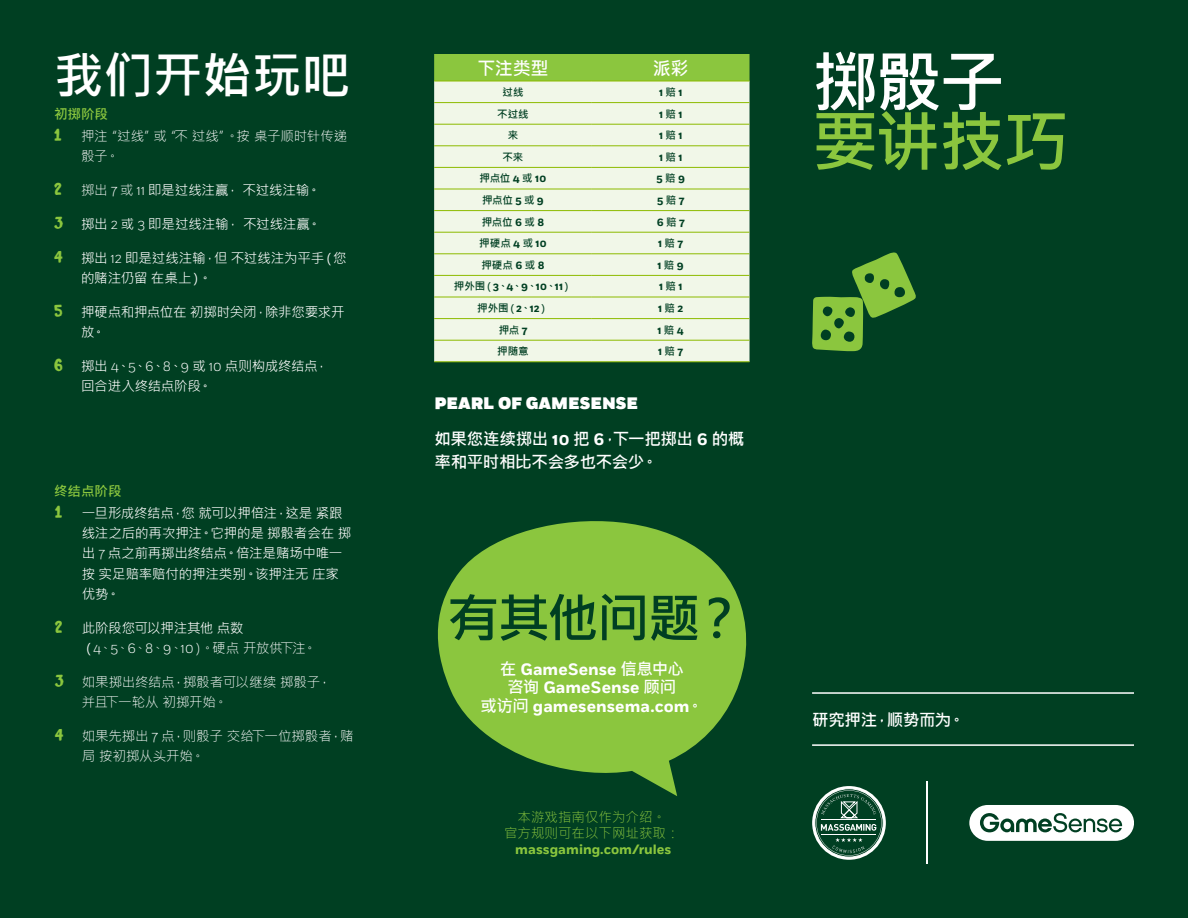
<style>
.page{position:relative;width:1188px;height:918px;background:#003f22}
.page>*{position:absolute;margin:0;border:0;box-sizing:border-box;transform-origin:0 0}
.header_UC{font:700 66px "Microsoft Jheng Hei";color:#8bc63e}
.header_LC{font:700 66px "Microsoft Jheng Hei";color:#fff}
.t1{font:700 52.5px "Microsoft Jheng Hei";letter-spacing:-.035em;color:#003f22}
.t2{font:700 49.5px "Microsoft Jheng Hei";color:#fff}
.chart__header{font:700 18px "Microsoft Jheng Hei";letter-spacing:-.025em;color:#fff}
.CTA{font:700 16.5px/18.3px "Fort";color:#fff;text-align:center}
.call_out__body{font:700 16.5px/22.5px "Microsoft Jheng Hei";letter-spacing:-.02em;color:#fff}
.call_out__body-2{font:900 16.5px "Fort";color:#fff}
.list__numbered{font:13.5px/20.2px "Microsoft Jheng Hei";letter-spacing:-.015em;color:#fff}
.list__numbered-2{font:300 13.5px "Microsoft Jheng Hei";letter-spacing:-.02em;color:#fff}
.t3{font:300 13.5px "Microsoft Jheng Hei";color:#8bc63e}
.t4{font:700 13.5px "Fort";color:#8bc63e}
.Bullet_Points{font:700 13.5px "Microsoft Jheng Hei";color:#8bc63e}
.chart__body{font:700 10.5px "Microsoft Jheng Hei";letter-spacing:-.005em;color:#003f22}
.chart__body-2{font:700 10.5px "Fort";color:#003f22}
.s1{font-family:"Game Sense Hand";font-weight:400;font-size:18px;color:#8bc63e}
.s2{font-family:"Game Sense Hand";font-size:18px;color:#8bc63e}
.s3{font-weight:300}
.s4{font-family:"Fort";font-weight:300}
.s5{font-weight:400}
.s6{font-family:"Fort"}
.s7{font-family:"Microsoft Jheng Hei"}
</style>
<div class="page">
<svg style="left:437px;top:521px;width:310px;height:275px;fill:#8bc63e"></svg>
<hr style="left:812px;top:692px;width:322px;height:2px;background:#fff">
<hr style="left:812px;top:744px;width:322px;height:2px;background:#fff">
<svg style="left:969px;top:805px;width:165px;height:36px"></svg>
<hr style="left:926px;top:782px;width:2px;height:82px;background:#fff">
<svg style="left:812px;top:786px;width:74px;height:74px"></svg>
<svg style="left:812px;top:252px;width:104px;height:99px"></svg>
<div style="left:434px;top:54px;width:316px;height:27px;background:#8bc63e"></div>
<div style="left:434px;top:82px;width:316px;height:280px;background:#f1f7e8"></div>
<hr style="left:434px;top:81px;width:158px;height:1px;background:#8dbb00">
<hr style="left:434px;top:102px;width:158px;height:1px;background:#8dbb00">
<hr style="left:434px;top:124px;width:158px;height:1px;background:#8dbb00">
<hr style="left:434px;top:146px;width:158px;height:1px;background:#8dbb00">
<hr style="left:434px;top:167px;width:158px;height:1px;background:#8dbb00">
<hr style="left:434px;top:189px;width:158px;height:1px;background:#8dbb00">
<hr style="left:434px;top:210px;width:158px;height:1px;background:#8dbb00">
<hr style="left:434px;top:232px;width:158px;height:1px;background:#8dbb00">
<hr style="left:434px;top:254px;width:158px;height:1px;background:#8dbb00">
<hr style="left:434px;top:275px;width:158px;height:1px;background:#8dbb00">
<hr style="left:434px;top:297px;width:158px;height:1px;background:#8dbb00">
<hr style="left:434px;top:318px;width:158px;height:1px;background:#8dbb00">
<hr style="left:434px;top:340px;width:158px;height:1px;background:#8dbb00">
<hr style="left:434px;top:362px;width:158px;height:1px;background:#8dbb00">
<hr style="left:592px;top:81px;width:158px;height:1px;background:#8dbb00">
<hr style="left:592px;top:102px;width:158px;height:1px;background:#8dbb00">
<hr style="left:592px;top:124px;width:158px;height:1px;background:#8dbb00">
<hr style="left:592px;top:146px;width:158px;height:1px;background:#8dbb00">
<hr style="left:592px;top:167px;width:158px;height:1px;background:#8dbb00">
<hr style="left:592px;top:189px;width:158px;height:1px;background:#8dbb00">
<hr style="left:592px;top:210px;width:158px;height:1px;background:#8dbb00">
<hr style="left:592px;top:232px;width:158px;height:1px;background:#8dbb00">
<hr style="left:592px;top:254px;width:158px;height:1px;background:#8dbb00">
<hr style="left:592px;top:275px;width:158px;height:1px;background:#8dbb00">
<hr style="left:592px;top:297px;width:158px;height:1px;background:#8dbb00">
<hr style="left:592px;top:318px;width:158px;height:1px;background:#8dbb00">
<hr style="left:592px;top:340px;width:158px;height:1px;background:#8dbb00">
<hr style="left:592px;top:362px;width:158px;height:1px;background:#8dbb00">
<p class="t2" style="left:54px;top:44px;width:298px">我们开始玩吧</p>
<p class="list__numbered-2" style="left:54px;top:128px;width:295px"><span class="s1">1</span> 押注“过线”或“不 过线”。按 桌子顺时针传递</p>
<p class="list__numbered-2" style="left:81px;top:148px;width:40px">骰子。</p>
<p class="list__numbered" style="left:54px;top:180px;width:268px"><span class="s2">2</span> <span class="s3">掷出</span> <span class="s4">7</span> <span class="s3">或</span> <span class="s4">11</span> 即是过线注赢， 不过线注输。</p>
<p class="list__numbered" style="left:54px;top:214px;width:268px"><span class="s2">3</span> 掷出 <span class="s4">2</span> 或 <span class="s4">3</span> 即是过线注输， 不过线注赢。</p>
<p class="list__numbered" style="left:54px;top:248px;width:294px"><span class="s2">4</span> 掷出 <span class="s4">12</span> 即是过线注输，但 不过线注为平手（您</p>
<p class="list__numbered" style="left:81px;top:268px;width:132px">的赌注仍留 在桌上）。</p>
<p class="list__numbered" style="left:54px;top:302px;width:292px"><span class="s2">5</span> 押硬点和押点位在 初掷时关闭，除非您要求开</p>
<p class="list__numbered" style="left:81px;top:322px;width:26px">放。</p>
<p class="list__numbered" style="left:81px;top:356px;width:249px;text-indent:-27px"><span class="s2">6</span> 掷出 <span class="s4">4</span>、<span class="s4">5</span>、<span class="s4">6</span>、<span class="s4">8</span>、<span class="s4">9</span> 或 <span class="s4">10</span> 点则构成终结点，回合进入终结点阶段。</p>
<p class="Bullet_Points" style="left:54px;top:105px;width:55px">初掷阶段</p>
<p class="Bullet_Points" style="left:54px;top:483px;width:69px">终结点阶段</p>
<p class="list__numbered" style="left:55px;top:503px;width:290px"><span class="s2">1</span> 一旦形成终结点，您 就可以押倍注，这是 紧跟</p>
<p class="list__numbered" style="left:82px;top:523px;width:271px">线注之后的再次押注。它押的是 掷骰者会在 掷出 <span class="s4">7</span> 点之前再掷出终结点。倍注是赌场中唯一按 实足赔率赔付的押注类别。该押注无 庄家优势。</p>
<p class="list__numbered" style="left:55px;top:618px;width:191px"><span class="s2">2</span> 此阶段您可以押注其他点数</p>
<p class="list__numbered-2" style="left:82px;top:639px;width:236px"><span class="s5">（</span><span class="s6">4</span>、<span class="s6">5</span>、<span class="s6">6</span>、<span class="s6">8</span>、<span class="s6">9</span>、<span class="s6">10</span>）。硬点 开放供下注。</p>
<p class="list__numbered-2" style="left:55px;top:673px;width:278px"><span class="s1">3</span> 如果掷出终结点，掷骰者可以继续 掷骰子，</p>
<p class="list__numbered-2" style="left:82px;top:693px;width:147px">并且下一轮从 初掷开始。</p>
<p class="list__numbered-2" style="left:55px;top:727px;width:300px"><span class="s1">4</span> 如果先掷出 <span class="s6">7</span> 点，则骰子 交给下一位掷骰者，赌</p>
<p class="list__numbered-2" style="left:82px;top:747px;width:124px">局 按初掷从头开始。</p>
<p class="chart__header" style="left:478px;top:57px;width:72px">下注类型</p>
<p class="chart__header" style="left:653px;top:57px;width:37px">派彩</p>
<p class="chart__body" style="left:502px;top:86px;width:23px">过线</p>
<p class="chart__body-2" style="left:659px;top:86px;width:25px">1 <span class="s7">赔</span> 1</p>
<p class="chart__body" style="left:497px;top:107px;width:33px">不过线</p>
<p class="chart__body-2" style="left:659px;top:108px;width:25px">1 <span class="s7">赔</span> 1</p>
<p class="chart__body" style="left:508px;top:129px;width:12px">来</p>
<p class="chart__body-2" style="left:659px;top:129px;width:25px">1 <span class="s7">赔</span> 1</p>
<p class="chart__body" style="left:503px;top:150px;width:22px">不来</p>
<p class="chart__body-2" style="left:659px;top:151px;width:25px">1 <span class="s7">赔</span> 1</p>
<p class="chart__body" style="left:480px;top:172px;width:68px">押点位 <span class="s6">4</span> 或 <span class="s6">10</span></p>
<p class="chart__body-2" style="left:656px;top:172px;width:30px">5 <span class="s7">赔</span> 9</p>
<p class="chart__body" style="left:482px;top:194px;width:63px">押点位 <span class="s6">5</span> 或 <span class="s6">9</span></p>
<p class="chart__body-2" style="left:657px;top:194px;width:29px">5 <span class="s7">赔</span> 7</p>
<p class="chart__body" style="left:482px;top:215px;width:64px">押点位 <span class="s6">6</span> 或 <span class="s6">8</span></p>
<p class="chart__body-2" style="left:657px;top:216px;width:29px">6 <span class="s7">赔</span> 7</p>
<p class="chart__body" style="left:479px;top:237px;width:69px">押硬点 <span class="s6">4</span> 或 <span class="s6">10</span></p>
<p class="chart__body-2" style="left:658px;top:237px;width:26px">1 <span class="s7">赔</span> 7</p>
<p class="chart__body" style="left:481px;top:258px;width:65px">押硬点 <span class="s6">6</span> 或 <span class="s6">8</span></p>
<p class="chart__body-2" style="left:658px;top:259px;width:28px">1 <span class="s7">赔</span> 9</p>
<p class="chart__body" style="left:454px;top:280px;width:120px">押外围（<span class="s6">3</span>、<span class="s6">4</span>、<span class="s6">9</span>、<span class="s6">10</span>、<span class="s6">11</span>）</p>
<p class="chart__body-2" style="left:659px;top:280px;width:25px">1 <span class="s7">赔</span> 1</p>
<p class="chart__body" style="left:477px;top:302px;width:73px">押外围（<span class="s6">2</span>、<span class="s6">12</span>）</p>
<p class="chart__body-2" style="left:658px;top:302px;width:27px">1 <span class="s7">赔</span> 2</p>
<p class="chart__body" style="left:499px;top:323px;width:30px">押点 <span class="s6">7</span></p>
<p class="chart__body-2" style="left:658px;top:324px;width:28px">1 <span class="s7">赔</span> 4</p>
<p class="chart__body" style="left:497px;top:345px;width:33px">押随意</p>
<p class="chart__body-2" style="left:658px;top:345px;width:26px">1 <span class="s7">赔</span> 7</p>
<p class="call_out__body-2" style="left:434px;top:393px;width:205px">PEARL OF GAMESENSE</p>
<p class="call_out__body" style="left:434px;top:428px;width:312px">如果您连续掷出 <span class="s6">10</span> 把 <span class="s6">6</span>，下一把掷出 <span class="s6">6</span> 的概率和平时相比不会多也不会少。</p>
<p class="t1" style="left:447px;top:585px;width:299px">有其他问题？</p>
<p class="CTA" style="left:480px;top:661px;width:224px"><span class="s7">在</span> GameSense <span class="s7">信息中心<br>咨询</span> GameSense <span class="s7">顾问<br>或访问</span> gamesensema.com<span class="s7">。</span></p>
<p class="t3" style="left:518px;top:808px;width:150px">本游戏指南仅作为介绍。</p>
<p class="t3" style="left:504px;top:825px;width:177px">官方规则可在以下网址获取：</p>
<p class="t4" style="left:515px;top:841px;width:158px">massgaming.com/rules</p>
<p class="header_LC" style="left:812px;top:41px;width:194px">掷骰子</p>
<p class="header_UC" style="left:812px;top:101px;width:258px">要讲技巧</p>
<p class="call_out__body" style="left:812px;top:709px;width:154px">研究押注，顺势而为。</p>
</div>
